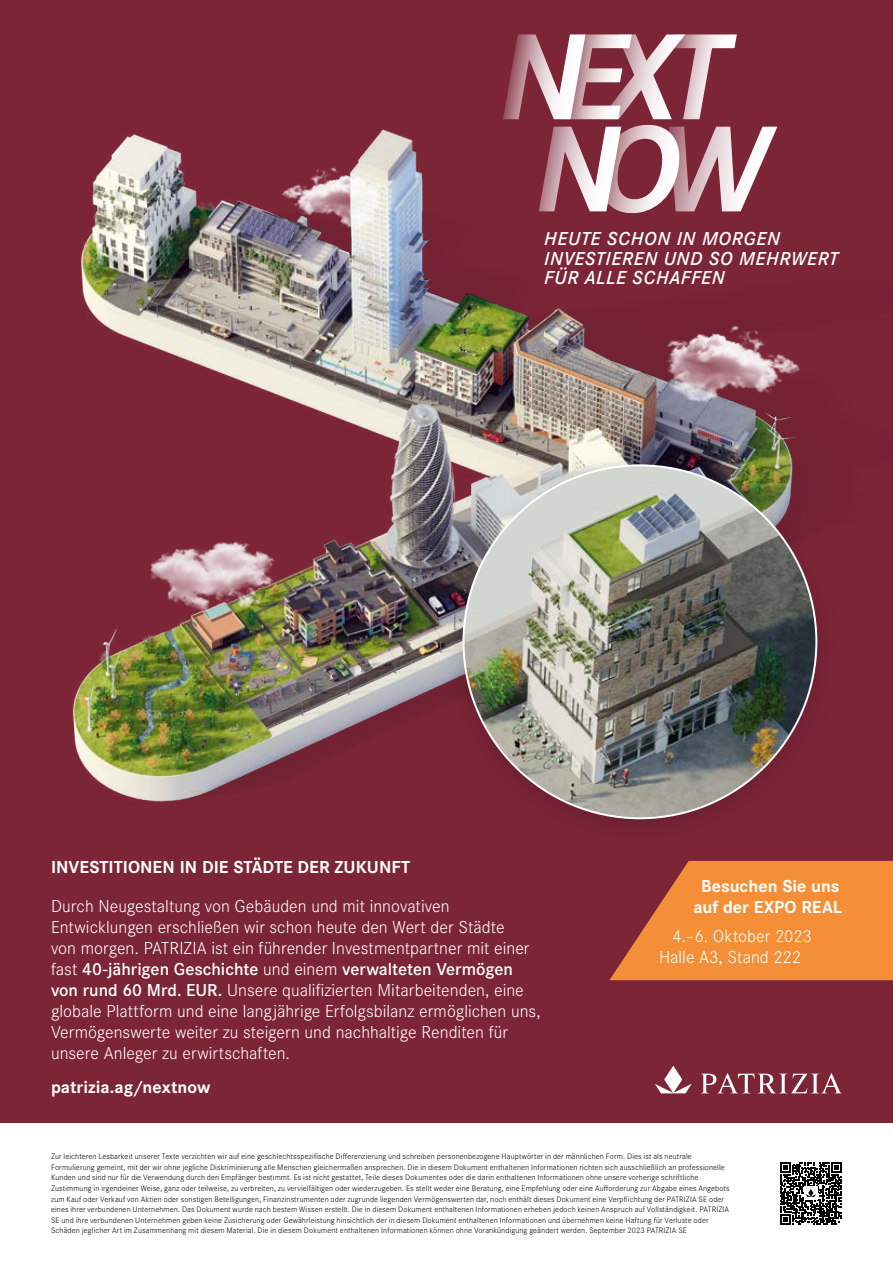
<style>
.page{position:relative;width:893px;height:1263px;background:#fff}
.page>*{position:absolute;margin:0;border:0;box-sizing:border-box;transform-origin:0 0}
.t1{font:italic 600 19.5px/19.5px "Corporate S";letter-spacing:.035em;color:#fff}
.t2{font:300 18px/21px "Corporate S";color:#fff}
.t3{font:700 18px/21px "Corporate S";color:#fff;text-align:center}
.t4{font:300 8.25px/10.5px "Corporate S";letter-spacing:.015em;color:#000}
.s1{font-weight:600}
</style>
<div class="page">
<div style="left:0;top:0;width:893px;height:1124px;background:#7c2537"></div>
<svg style="left:609px;top:861px;width:284px;height:119px;background:#e27f37"></svg>
<img style="left:72px;top:119px;width:706px;height:683px">
<img style="left:639px;top:301px;width:161px;height:146px">
<img style="left:89px;top:515px;width:249px;height:135px">
<img style="left:206px;top:134px;width:211px;height:145px">
<svg style="left:655px;top:1066px;width:37px;height:27px"></svg>
<svg style="left:701px;top:1073px;width:140px;height:20px"></svg>
<svg style="left:503px;top:34px;width:234px;height:85px"></svg>
<svg style="left:539px;top:125px;width:238px;height:88px"></svg>
<div style="left:438px;top:447px;width:404px;height:404px;background:#000;opacity:.15"></div>
<img style="left:463px;top:465px;width:353px;height:353px;border-radius:176px">
<svg style="left:780px;top:1162px;width:62px;height:62px"></svg>
<h1 class="t1" style="left:544px;top:229px;width:296px">HEUTE SCHON IN MORGEN<br>INVESTIEREN UND SO MEHRWERT<br>FÜR ALLE SCHAFFEN</h1>
<h2 class="t3" style="left:51px;top:856px;width:361px">INVESTITIONEN IN DIE STÄDTE DER ZUKUNFT</h2>
<p class="t2" style="left:51px;top:895px;width:491px">Durch Neugestaltung von Gebäuden und mit innovativen Entwicklungen erschließen wir schon heute den Wert der Städte<br>von morgen. PATRIZIA ist ein führender Investmentpartner mit einer fast <span class="s1">40-jährigen Geschichte</span> und einem <span class="s1">verwalteten Vermögen von rund 60 Mrd. EUR.</span> Unsere qualifizierten Mitarbeitenden, eine globale Plattform und eine langjährige Erfolgsbilanz ermöglichen uns, Vermögenswerte weiter zu steigern und nachhaltige Renditen für unsere Anleger zu erwirtschaften.</p>
<h2 class="t3" style="left:51px;top:1076px;width:161px">patrizia.ag/nextnow</h2>
<h2 class="t3" style="left:693px;top:874px;width:150px">Besuchen Sie uns auf der EXPO REAL</h2>
<h2 class="t2" style="left:659px;top:925px;width:154px;text-indent:14px">4.–6. Oktober 2023<br>Halle A3, Stand 222</h2>
<p class="t4" style="left:51px;top:1151px;width:680px">Zur leichteren Lesbarkeit unserer Texte verzichten wir auf eine geschlechtsspezifische Differenzierung und schreiben personenbezogene Hauptwörter in der männlichen Form. Dies ist als neutrale Formulierung gemeint, mit der wir ohne jegliche Diskriminierung alle Menschen gleichermaßen ansprechen. Die in diesem Dokument enthaltenen Informationen richten sich ausschließlich an professionelle Kunden und sind nur für die Verwendung durch den Empfänger bestimmt. Es ist nicht gestattet, Teile dieses Dokumentes oder die darin enthaltenen Informationen ohne unsere vorherige schriftliche Zustimmung in irgendeiner Weise, ganz oder teilweise, zu verbreiten, zu vervielfältigen oder wiederzugeben. Es stellt weder eine Beratung, eine Empfehlung oder eine Aufforderung zur Abgabe eines Angebots zum Kauf oder Verkauf von Aktien oder sonstigen Beteiligungen, Finanzinstrumenten oder zugrunde liegenden Vermögenswerten dar, noch enthält dieses Dokument eine Verpflichtung der PATRIZIA SE oder eines ihrer verbundenen Unternehmen. Das Dokument wurde nach bestem Wissen erstellt. Die in diesem Dokument enthaltenen Informationen erheben jedoch keinen Anspruch auf Vollständigkeit. PATRIZIA SE und ihre verbundenen Unternehmen geben keine Zusicherung oder Gewährleistung hinsichtlich der in diesem Dokument enthaltenen Informationen und übernehmen keine Haftung für Verluste oder Schäden jeglicher Art im Zusammenhang mit diesem Material. Die in diesem Dokument enthaltenen Informationen können ohne Vorankündigung geändert werden. September 2023 PATRIZIA SE</p>
</div>
